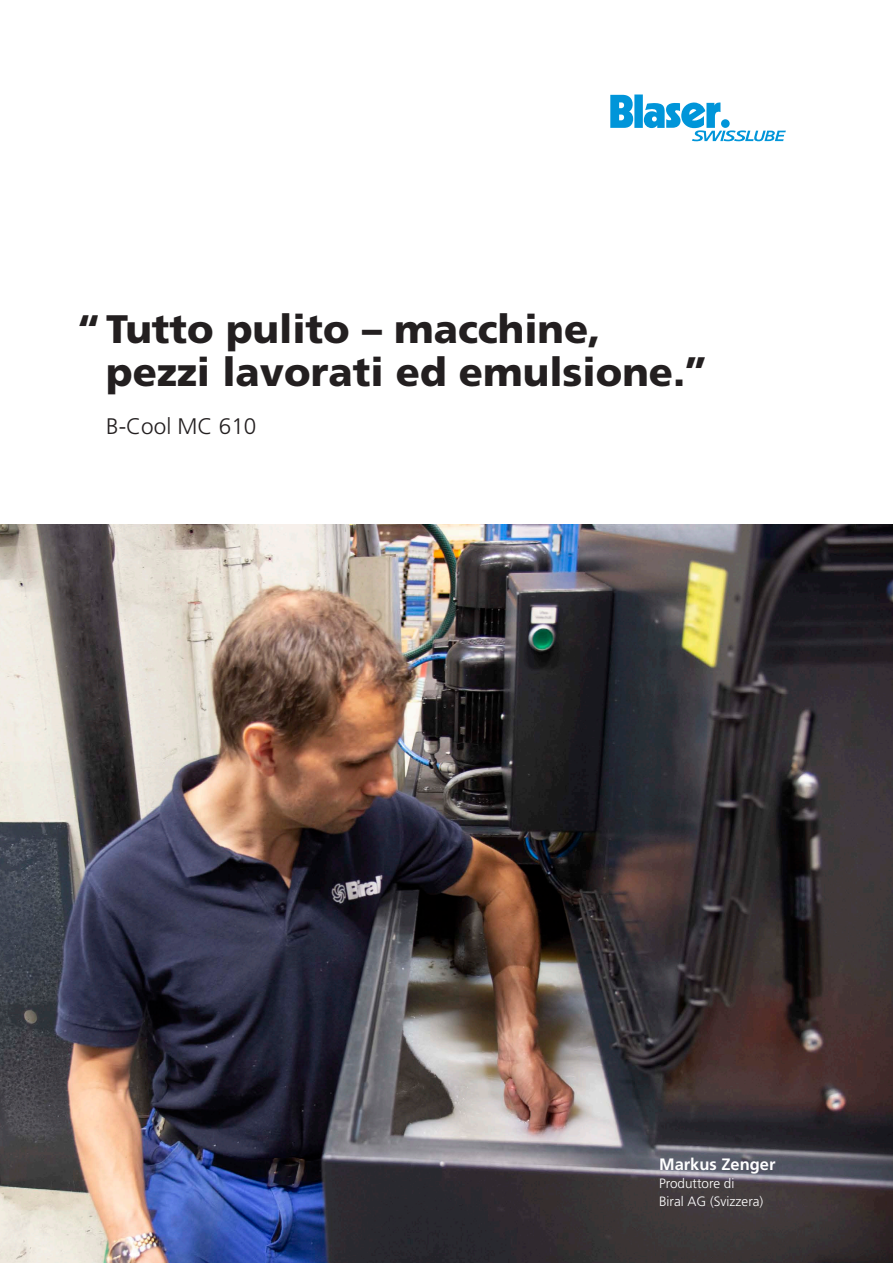
<style>
.page{position:relative;width:893px;height:1263px;background:#fff}
.page>*{position:absolute;margin:0;border:0;box-sizing:border-box;transform-origin:0 0}
.t1{font:900 39.75px/43.5px "Frutiger LT Std";color:#231f20}
.t2{font:300 22.5px "Frutiger LT Std";color:#231f20}
.t3{font:700 16.5px "Frutiger LT Std";color:#fff}
.t4{font:300 13.5px "Frutiger LT Std";color:#fff}
</style>
<div class="page">
<img style="left:0;top:524px;width:893px;height:739px">
<div style="left:634px;top:95px;width:9px;height:33px;background:#0095d9"></div>
<svg style="left:610px;top:95px;width:23px;height:33px"></svg>
<svg style="left:644px;top:102px;width:142px;height:39px"></svg>
<p class="t1" style="left:106px;top:307px;width:602px;text-indent:-29px">‘‘ Tutto pulito – macchine, pezzi lavorati ed emulsione.’’</p>
<p class="t2" style="left:106px;top:413px;width:152px">B-Cool MC 610</p>
<p class="t3" style="left:659px;top:1154px;width:118px">Markus Zenger</p>
<p class="t4" style="left:659px;top:1175px;width:77px">Produttore di</p>
<p class="t4" style="left:659px;top:1193px;width:106px">Biral AG (Svizzera)</p>
</div>
